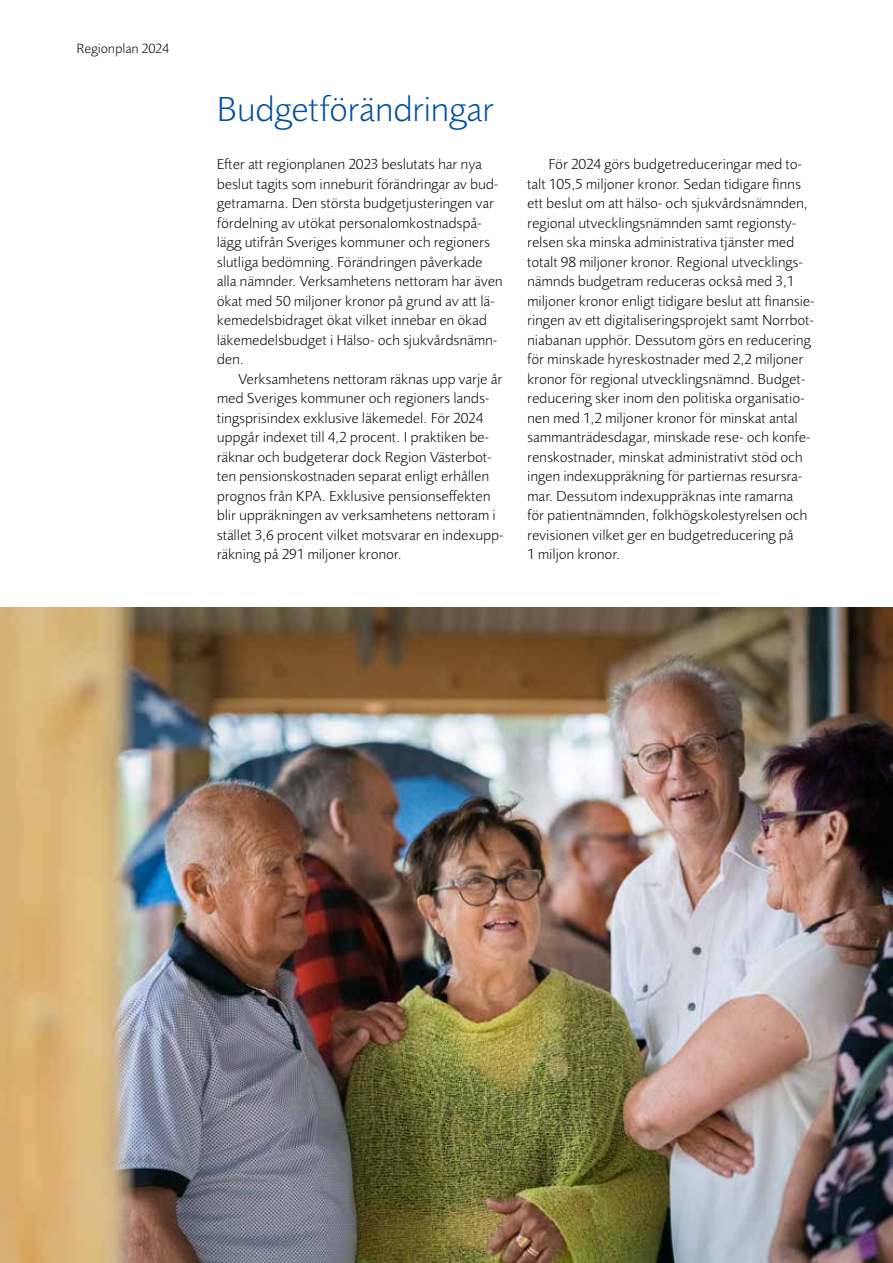
<style>
.page{position:relative;width:893px;height:1263px;background:#fff}
.page>*{position:absolute;margin:0;border:0;box-sizing:border-box;transform-origin:0 0}
.t1{font:300 36px "Foundry Sans OT2";letter-spacing:-.01em;color:#004f9f}
.t2{font:300 15px/19.5px "Foundry Sans OT2";color:#000}
.t3{font:300 13.8px "Foundry Sans OT2";color:#000}
</style>
<div class="page">
<img style="left:0;top:608px;width:893px;height:655px">
<p class="t3" style="left:77px;top:38px;width:94px">Regionplan 2024</p>
<h1 class="t1" style="left:217px;top:83px;width:278px">Budgetförändringar</h1>
<p class="t2" style="left:217px;top:153px;width:287px">Efter att regionplanen 2023 beslutats har nya beslut tagits som inneburit förändringar av bud&shy;getramarna. Den största budgetjusteringen var fördelning av utökat personalomkostnadspå&shy;lägg utifrån Sveriges kommuner och regioners slutliga bedömning. Förändringen påverkade alla nämnder. Verksamhetens nettoram har även ökat med 50 miljoner kronor på grund av att lä&shy;kemedelsbidraget ökat vilket innebar en ökad läkemedelsbudget i Hälso- och sjukvårdsnämn&shy;den.</p>
<p class="t2" style="left:217px;top:368px;width:288px;text-indent:21px">Verksamhetens nettoram räknas upp varje år med Sveriges kommuner och regioners lands&shy;tingsprisindex exklusive läkemedel. För 2024 uppgår indexet till 4,2 procent. I praktiken be&shy;räknar och budgeterar dock Region Västerbot&shy;ten pensionskostnaden separat enligt erhållen prognos från KPA. Exklusive pensionseffekten blir uppräkningen av verksamhetens nettoram i stället 3,6 procent vilket motsvarar en indexupp&shy;räkning på 291 miljoner kronor.</p>
<p class="t2" style="left:527px;top:153px;width:289px;text-indent:21px">För 2024 görs budgetreduceringar med to&shy;talt 105,5 miljoner kronor. Sedan tidigare finns ett beslut om att hälso- och sjukvårdsnämnden, regional utvecklingsnämnden samt regionsty&shy;relsen ska minska administrativa tjänster med totalt 98 miljoner kronor. Regional utvecklings&shy;nämnds budgetram reduceras också med 3,1 miljoner kronor enligt tidigare beslut att finansie&shy;ringen av ett digitaliseringsprojekt samt Norrbot&shy;niabanan upphör. Dessutom görs en reducering för minskade hyreskostnader med 2,2 miljoner kronor för regional utvecklingsnämnd. Budget&shy;reducering sker inom den politiska organisatio&shy;nen med 1,2 miljoner kronor för minskat antal sammanträdesdagar, minskade rese- och konfe&shy;renskostnader, minskat administrativt stöd och ingen indexuppräkning för partiernas resursra&shy;mar. Dessutom indexuppräknas inte ramarna<br>för patientnämnden, folkhögskolestyrelsen och revisionen vilket ger en budgetreducering på<br>1 miljon kronor.</p>
</div>
